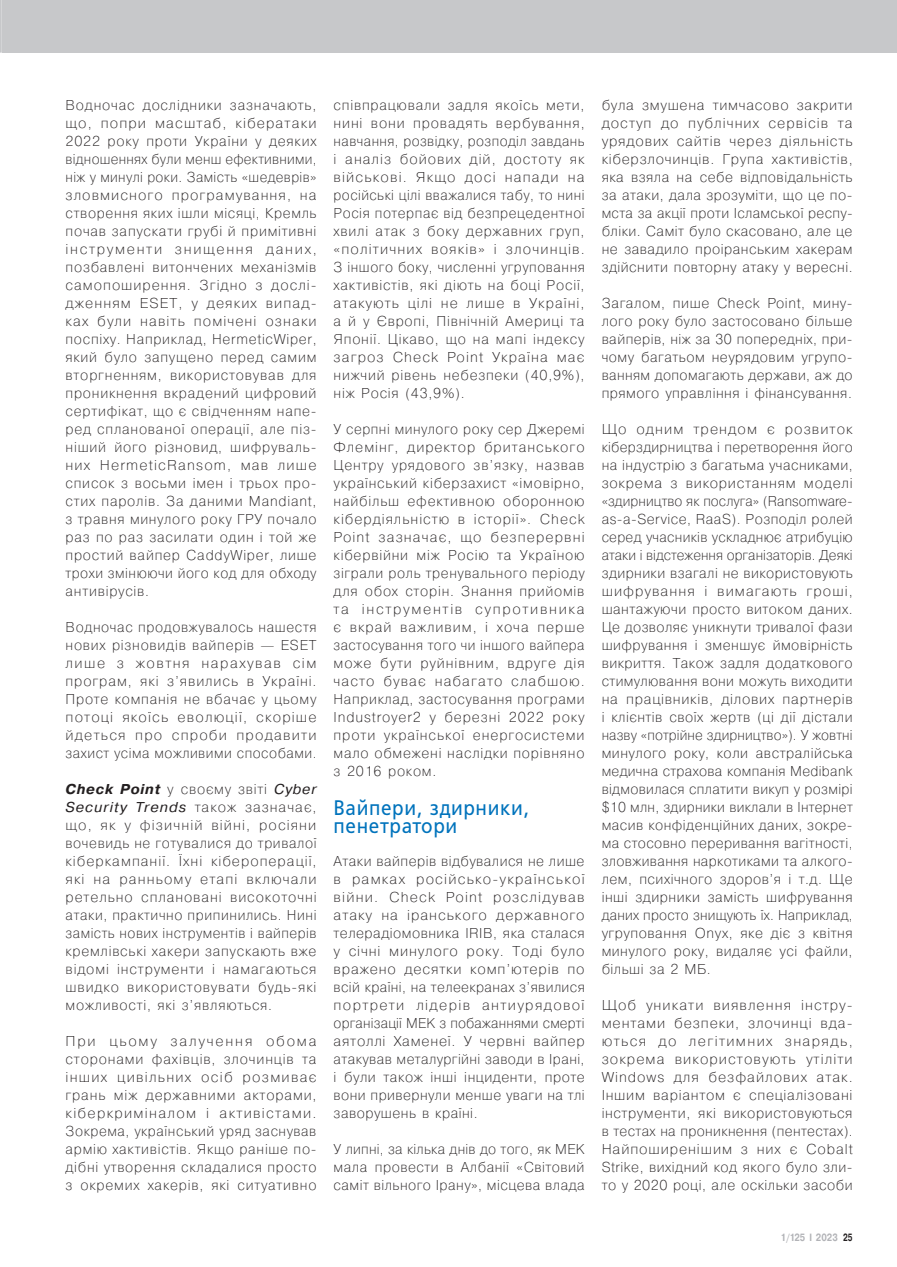
<style>
.page{position:relative;width:897px;height:1267px;background:#fff}
.page>*{position:absolute;margin:0;border:0;box-sizing:border-box;transform-origin:0 0}
.Подзаголовок{font:21px/18px "Free Set";letter-spacing:.035em;color:#0073bc;scale:.9 1}
.Текст_osn_GREP{font:200 14.25px/18px "Pragmatica";letter-spacing:.035em;color:#231f20;text-align:justify}
.Текст_osn_GREP-2{font:200 14.25px/18px "Pragmatica";letter-spacing:.06em;color:#231f20}
.Нижний_колонтитул_R{font:700 10.5px "Pragmatica";color:#b2b3b7;scale:.8 1}
.Номер_стр_R{font:700 10.5px "Pragmatica";color:#231f20;scale:.7 1}
.s1{font-weight:700;font-style:italic}
.s2{font-weight:400;font-style:italic}
</style>
<div class="page">
<div style="left:2px;top:0;width:894px;height:53px;background:#c7c8ca"></div>
<svg style="left:0;top:0;width:2px;height:53px"></svg>
<p class="Текст_osn_GREP" style="left:66px;top:95px;width:253px">Водночас дослідники зазначають, що, попри масштаб, кібератаки 2022 року проти України у деяких відношеннях були менш ефективними, ніж у минулі роки. Замість «шедеврів» зловмисного програмування, на створення яких ішли місяці, Кремль почав запускати грубі й примітивні інструменти знищення даних, позбавлені витончених механізмів самопоширення. Згідно з дослі‑ дженням ESET, у деяких випад‑ ках були навіть помічені ознаки поспіху. Наприклад, HermeticWiper, який було запущено перед самим вторгненням, використовував для проникнення вкрадений цифровий сертифікат, що є свідченням напе‑ ред спланованої операції, але піз‑ ніший його різновид, шифруваль‑ них HermeticRansom, мав лише список з восьми імен і трьох про‑ стих паролів. За даними Mandiant, з травня минулого року ГРУ почало раз по раз засилати один і той же простий вайпер CaddyWiper, лише трохи змінюючи його код для обходу антивірусів.</p>
<p class="Текст_osn_GREP" style="left:66px;top:617px;width:252px">Водночас продовжувалось нашестя нових різновидів вайперів — ESET лише з жовтня нарахував сім програм, які з’явились в Україні.<br>Проте компанія не вбачає у цьому потоці якоїсь еволюції, скоріше йдеться про спроби продавити захист усіма можливими способами.</p>
<p class="Текст_osn_GREP" style="left:66px;top:779px;width:252px"><span class="s1">Check Point</span> у своєму звіті <span class="s2">Cyber Security Trends</span> також зазначає, що, як у фізичній війні, росіяни вочевидь не готувалися до тривалої кіберкампанії. Їхні кібероперації, які на ранньому етапі включали ретельно сплановані високоточні атаки, практично припинились. Нині замість нових інструментів і вайперів кремлівські хакери запускають вже відомі інструменти і намагаються швидко використовувати будь-які можливості, які з’являються.</p>
<p class="Текст_osn_GREP" style="left:66px;top:1031px;width:252px">При цьому залучення обома сторонами фахівців, злочинців та інших цивільних осіб розмиває грань між державними акторами, кіберкриміналом і активістами.<br>Зокрема, український уряд заснував армію хактивістів. Якщо раніше по‑ дібні утворення складалися просто з окремих хакерів, які ситуативно</p>
<p class="Текст_osn_GREP" style="left:333px;top:95px;width:253px">співпрацювали задля якоїсь мети, нині вони провадять вербування, навчання, розвідку, розподіл завдань і аналіз бойових дій, достоту як військові. Якщо досі напади на російські цілі вважалися табу, то нині Росія потерпає від безпрецедентної хвилі атак з боку державних груп, «політичних вояків» і злочинців.<br>З іншого боку, численні угруповання хактивістів, які діють на боці Росії, атакують цілі не лише в Україні, а й у Європі, Північній Америці та Японії. Цікаво, що на мапі індексу загроз Check Point Україна має нижчий рівень небезпеки (40,9%), ніж Росія (43,9%).</p>
<p class="Текст_osn_GREP" style="left:333px;top:419px;width:253px">У серпні минулого року сер Джеремі Флемінг, директор британського Центру урядового зв’язку, назвав український кіберзахист «імовірно, найбільш ефективною оборонною кібердіяльністю в історії». Check Point зазначає, що безперервні кібервійни між Росію та Україною зіграли роль тренувального періоду для обох сторін. Знання прийомів та інструментів супротивника є вкрай важливим, і хоча перше застосування того чи іншого вайпера може бути руйнівним, вдруге дія часто буває набагато слабшою.<br>Наприклад, застосування програми Industroyer2 у березні 2022 року проти української енергосистеми мало обмежені наслідки порівняно з 2016 роком.</p>
<p class="Подзаголовок" style="left:333px;top:799px;width:218px">Вайпери, здирники, пенетратори</p>
<p class="Текст_osn_GREP" style="left:333px;top:851px;width:253px">Атаки вайперів відбувалися не лише в рамках російсько-української війни. Check Point розслідував атаку на іранського державного телерадіомовника IRIB, яка сталася у січні минулого року. Тоді було вражено десятки комп’ютерів по всій країні, на телеекранах з’явилися портрети лідерів антиурядової організації MEK з побажаннями смерті аятоллі Хаменеї. У червні вайпер атакував металургійні заводи в Ірані, і були також інші інциденти, проте вони привернули менше уваги на тлі заворушень в країні.</p>
<p class="Текст_osn_GREP" style="left:333px;top:1139px;width:253px">У липні, за кілька днів до того, як MEK мала провести в Албанії «Світовий саміт вільного Ірану», місцева влада</p>
<p class="Текст_osn_GREP" style="left:601px;top:95px;width:252px">була змушена тимчасово закрити доступ до публічних сервісів та урядових сайтів через діяльність кіберзлочинців. Група хактивістів, яка взяла на себе відповідальність за атаки, дала зрозуміти, що це по‑ мста за акції проти Ісламської респу‑ бліки. Саміт було скасовано, але це не завадило проіранським хакерам здійснити повторну атаку у вересні.</p>
<p class="Текст_osn_GREP" style="left:601px;top:293px;width:252px">Загалом, пише Check Point, мину‑ лого року було застосовано більше вайперів, ніж за 30 попередніх, при‑ чому багатьом неурядовим угрупо‑ ванням допомагають держави, аж до прямого управління і фінансування.</p>
<p class="Текст_osn_GREP" style="left:601px;top:419px;width:253px;text-align:left">Що одним трендом є розвиток кіберздирництва і перетворення його на індустрію з багатьма учасниками, зокрема з використанням моделі «здирництво як послуга» (Ransomware&shy;as-a-Service, RaaS). Розподіл ролей серед учасників ускладнює атрибуцію атаки і відстеження організаторів. Деякі здирники взагалі не використовують шифрування і вимагають гроші, шантажуючи просто витоком даних.<br>Це дозволяє уникнути тривалої фази шифрування і зменшує ймовірність викриття. Також задля додаткового стимулювання вони можуть виходити на працівників, ділових партнерів і клієнтів своїх жертв (ці дії дістали назву «потрійне здирництво»). У жовтні минулого року, коли австралійська медична страхова компанія Medibank відмовилася сплатити викуп у розмірі $10 млн, здирники виклали в Інтернет масив конфіденційних даних, зокре‑ ма стосовно переривання вагітності, зловживання наркотиками та алкого‑ лем, психічного здоров’я і т.д. Ще інші здирники замість шифрування даних просто знищують їх. Наприклад, угруповання Onyx, яке діє з квітня минулого року, видаляє усі файли, більші за 2 МБ.</p>
<p class="Текст_osn_GREP-2" style="left:601px;top:995px;width:252px">Щоб уникати виявлення інстру&shy;ментами безпеки, злочинці вда&shy;ються до легітимних знарядь, зокрема використовують утіліти Windows для безфайлових атак.<br>Іншим варіантом є спеціалізовані інструменти, які використовуються в тестах на проникнення (пентестах).<br>Найпоширенішим з них є Cobalt Strike, вихідний код якого було зли‑ то у 2020 році, але оскільки засоби</p>
<p class="Нижний_колонтитул_R" style="left:780px;top:1230px;width:73px">1/125 I 2023</p>
<p class="Номер_стр_R" style="left:843px;top:1230px;width:15px">25</p>
</div>
